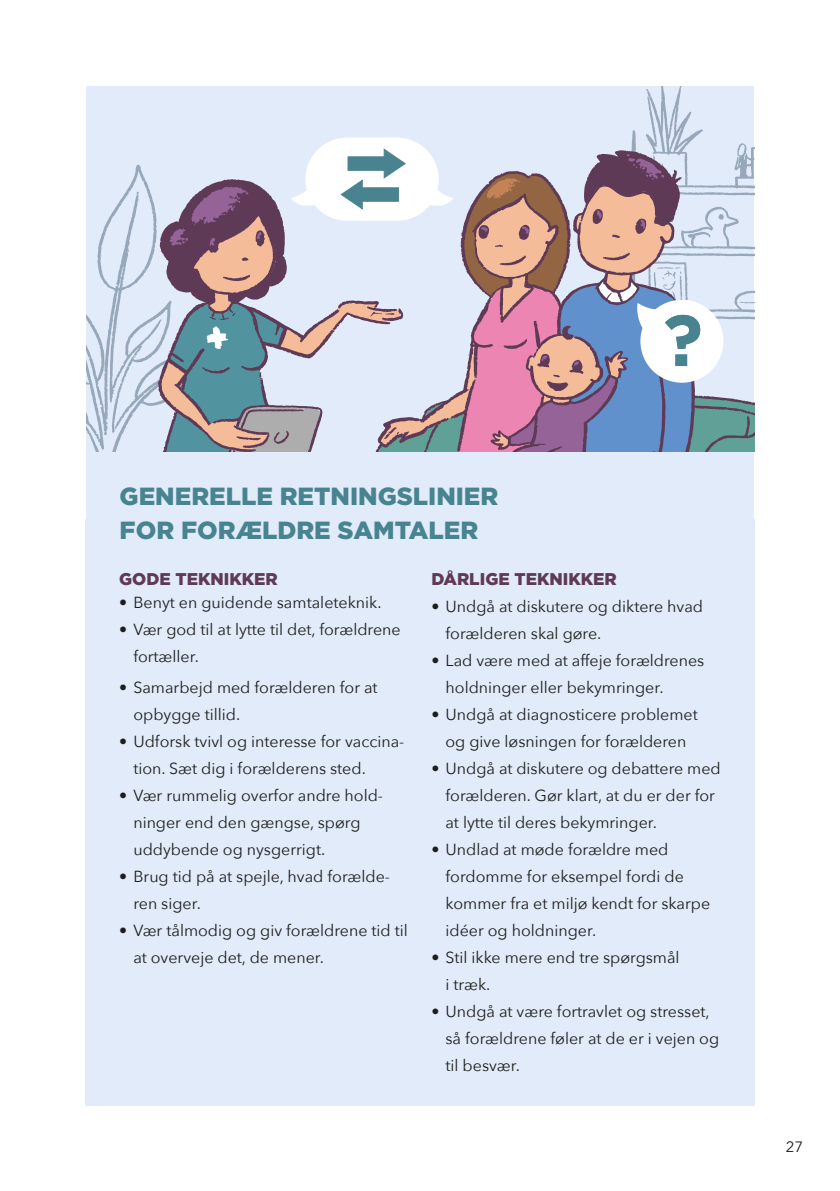
<style>
.page{position:relative;width:840px;height:1191px;background:#fff}
.page>*{position:absolute;margin:0;border:0;box-sizing:border-box;transform-origin:0 0}
.t1{font:700 72.2px "Gotham";color:#49838f}
.t2{font:900 24.8px/34px "Gotham";color:#478490}
.t3{font:900 17px "Gotham";color:#5f3a56}
.t4{font:16px/27px "Avenir Next";color:#1d1d1b}
.t5{font:15px "Avenir Next";color:#1d1d1b}
</style>
<div class="page">
<div style="left:85px;top:520px;width:669px;height:586px;background:#e1ebf9"></div>
<div style="left:86px;top:86px;width:667px;height:461px;background:#e1ebf9"></div>
<svg style="left:86px;top:86px;width:668px;height:365px"></svg>
<h2 class="t2" style="left:120px;top:478px;width:380px">GENERELLE RETNINGSLINIER<br>FOR FORÆLDRE SAMTALER</h2>
<h1 class="t1" style="left:663px;top:292px;width:41px">?</h1>
<p class="t3" style="left:119px;top:567px;width:160px">GODE TEKNIKKER</p>
<p class="t4" style="left:119px;top:588px;width:264px">• Benyt en guidende samtaleteknik.</p>
<p class="t4" style="left:133px;top:615px;width:269px;text-indent:-14px">• Vær god til at lytte til det, forældrene fortæller.</p>
<p class="t4" style="left:133px;top:673px;width:246px;text-indent:-14px">• Samarbejd med forælderen for at opbygge tillid.</p>
<p class="t4" style="left:133px;top:727px;width:272px;text-indent:-14px">• Udforsk tvivl og interesse for vaccina&shy;tion. Sæt dig i forælderens sted.</p>
<p class="t4" style="left:133px;top:781px;width:251px;text-indent:-14px">• Vær rummelig overfor andre hold&shy;ninger end den gængse, spørg uddybende og nysgerrigt.</p>
<p class="t4" style="left:133px;top:862px;width:258px;text-indent:-14px">• Brug tid på at spejle, hvad forælde&shy;ren siger.</p>
<p class="t4" style="left:133px;top:916px;width:276px;text-indent:-14px">• Vær tålmodig og giv forældrene tid til at overveje det, de mener.</p>
<p class="t3" style="left:431px;top:567px;width:187px">DÅRLIGE TEKNIKKER</p>
<p class="t4" style="left:445px;top:592px;width:259px;text-indent:-14px">• Undgå at diskutere og diktere hvad forælderen skal gøre.</p>
<p class="t4" style="left:445px;top:646px;width:260px;text-indent:-14px">• Lad være med at affeje forældrenes holdninger eller bekymringer.</p>
<p class="t4" style="left:431px;top:700px;width:268px;text-align:center">• Undgå at diagnosticere problemet og give løsningen for forælderen</p>
<p class="t4" style="left:445px;top:754px;width:276px;text-indent:-14px">• Undgå at diskutere og debattere med forælderen. Gør klart, at du er der for at lytte til deres bekymringer.</p>
<p class="t4" style="left:445px;top:835px;width:266px;text-indent:-14px">• Undlad at møde forældre med fordomme for eksempel fordi de kommer fra et miljø kendt for skarpe idéer og holdninger.</p>
<p class="t4" style="left:445px;top:943px;width:235px;text-indent:-14px">• Stil ikke mere end tre spørgsmål i træk.</p>
<p class="t4" style="left:445px;top:997px;width:275px;text-indent:-14px">• Undgå at være fortravlet og stresset, så forældrene føler at de er i vejen og til besvær.</p>
<p class="t5" style="left:785px;top:1134px;width:19px">27</p>
</div>
